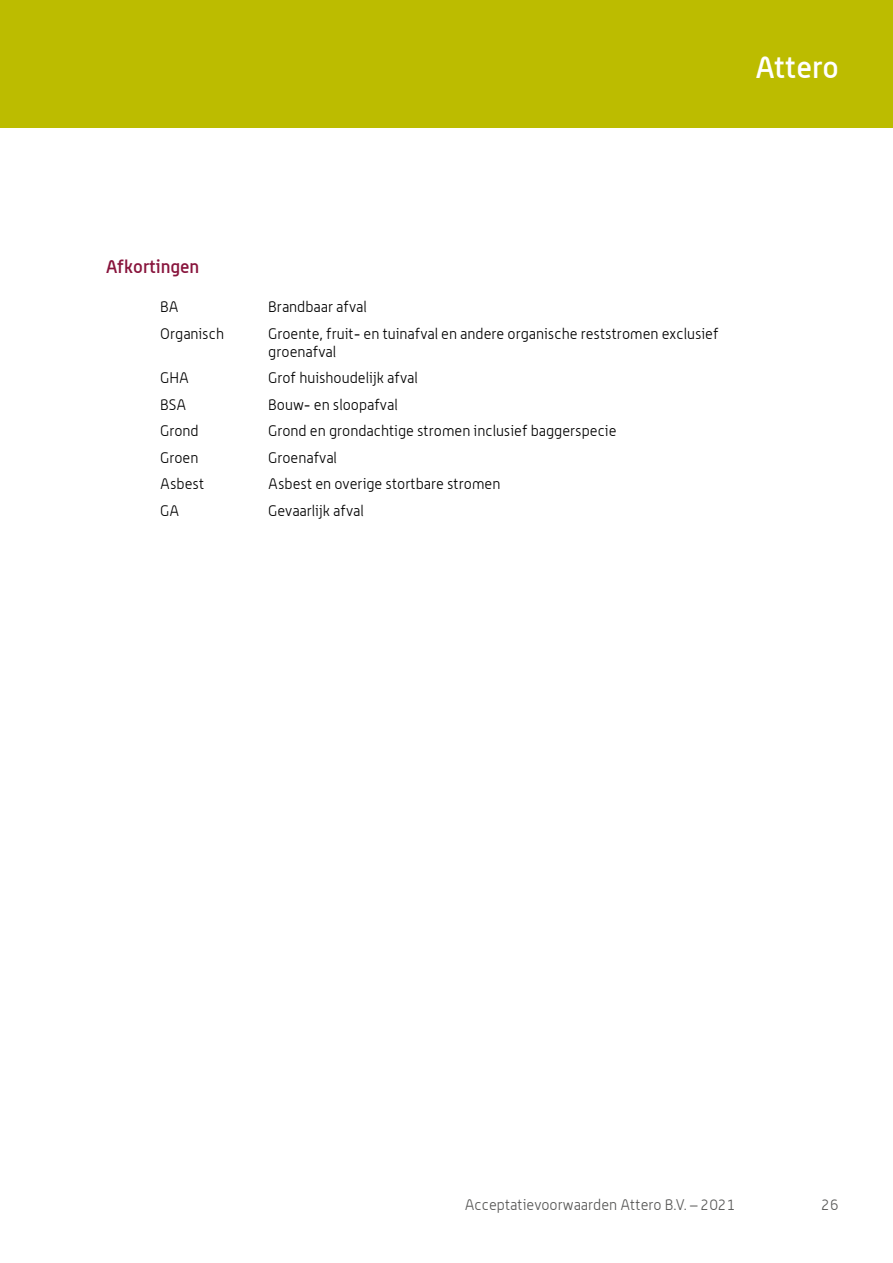
<style>
.page{position:relative;width:893px;height:1263px;background:#fff}
.page>*{position:absolute;margin:0;border:0;box-sizing:border-box;transform-origin:0 0}
.t1{font:500 30px "Alwyn";color:#fff}
.t2{font:500 18px "Alwyn";color:#88143c}
.t3{font:300 15px/18px "Alwyn";color:#000}
.t4{font:300 15px "Alwyn";color:#575756}
</style>
<div class="page">
<div style="left:0;top:0;width:893px;height:128px;background:#bcbc00"></div>
<h1 class="t1" style="left:756px;top:49px;width:85px">Attero</h1>
<p class="t2" style="left:106px;top:255px;width:95px">Afkortingen</p>
<p class="t3" style="left:160px;top:298px;width:20px">BA</p>
<p class="t3" style="left:268px;top:298px;width:100px">Brandbaar afval</p>
<p class="t3" style="left:160px;top:324px;width:65px">Organisch</p>
<p class="t3" style="left:268px;top:324px;width:452px">Groente, fruit- en tuinafval en andere organische reststromen exclusief groenafval</p>
<p class="t3" style="left:160px;top:369px;width:30px">GHA</p>
<p class="t3" style="left:268px;top:369px;width:151px">Grof huishoudelijk afval</p>
<p class="t3" style="left:160px;top:395px;width:28px">BSA</p>
<p class="t3" style="left:268px;top:395px;width:131px">Bouw- en sloopafval</p>
<p class="t3" style="left:160px;top:422px;width:40px">Grond</p>
<p class="t3" style="left:268px;top:422px;width:350px">Grond en grondachtige stromen inclusief baggerspecie</p>
<p class="t3" style="left:160px;top:448px;width:40px">Groen</p>
<p class="t3" style="left:268px;top:448px;width:70px">Groenafval</p>
<p class="t3" style="left:160px;top:475px;width:45px">Asbest</p>
<p class="t3" style="left:268px;top:475px;width:234px">Asbest en overige stortbare stromen</p>
<p class="t3" style="left:160px;top:501px;width:20px">GA</p>
<p class="t3" style="left:268px;top:501px;width:97px">Gevaarlijk afval</p>
<p class="t4" style="left:465px;top:1196px;width:272px">Acceptatievoorwaarden Attero B.V. – 2021</p>
<p class="t4" style="left:822px;top:1196px;width:19px">26</p>
</div>
